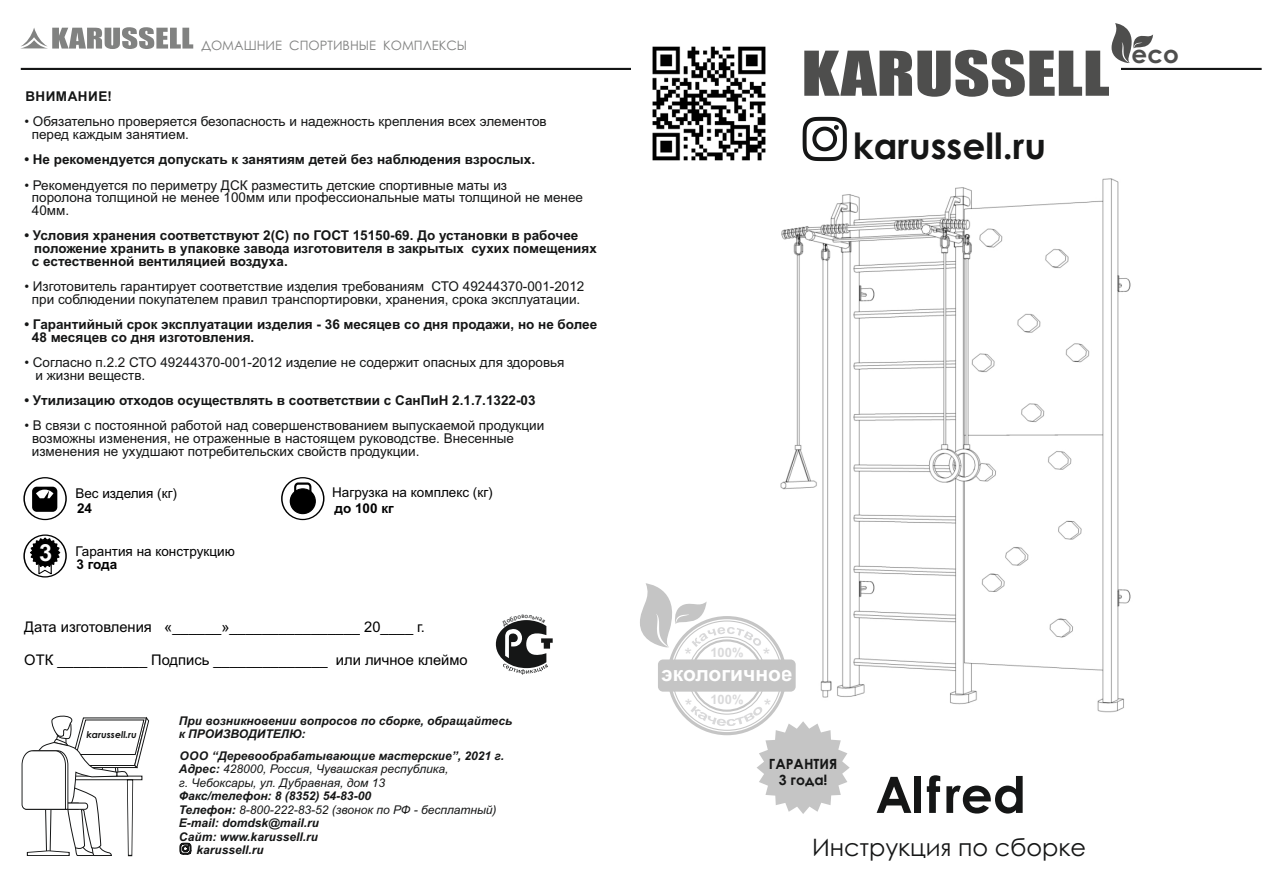
<style>
.page{position:relative;width:1262px;height:893px;background:#fff}
.page>*{position:absolute;margin:0;border:0;box-sizing:border-box;transform-origin:0 0}
.t1{font:700 50.25px "Century Gothic";color:#151616}
.t2{font:700 36px "Century Gothic";color:#151616}
.t3{font:700 24.6px "Century Gothic";color:#4e4e4d}
.t4{font:24px "Century Gothic";color:#151616}
.t5{font:700 23.55px "Arial";color:#fff}
.t6{font:700 21px "Arial";color:#fff}
.t7{font:19.35px "Arial";color:#d9d9da}
.t8{font:14.7px "Arial";color:#000}
.t9{font:700 14.1px/15.9px "Century Gothic";color:#151616;text-align:center}
.t10{font:13.5px/12.6px "Arial";color:#151616}
.t11{font:700 13.5px/12.6px "Arial";color:#151616}
.t12{font:13.5px "Arial";color:#000}
.t13{font:700 13.5px "Arial";color:#000}
.t14{font:700 13.5px "Arial";letter-spacing:.035em;color:#151616}
.t15{font:700 13.35px "Arial";color:#151616}
.t16{font:12.9px "Century Gothic";color:#818281}
.t17{font:700 12.9px "Arial";color:#d9d9da}
.t18{font:italic 700 12px/13.4px "Arial";color:#151616}
.t19{font:italic 12px/13.4px "Arial";color:#151616}
.t20{font:italic 700 9.45px "Century Gothic";color:#151616}
.s1{font-weight:700}
.s2{font-weight:400}
</style>
<div class="page">
<img style="left:762px;top:178px;width:369px;height:535px">
<svg style="left:20px;top:27px;width:173px;height:22px"></svg>
<div style="left:281px;top:477px;width:43px;height:43px;border:1px solid #000;border-radius:50%"></div>
<div style="left:290px;top:488px;width:26px;height:26px;background:#000;border:1px solid #000;border-radius:50%"></div>
<svg style="left:293px;top:482px;width:19px;height:13px"></svg>
<div style="left:23px;top:477px;width:44px;height:43px;border:1px solid #000;border-radius:50%"></div>
<svg style="left:32px;top:486px;width:25px;height:26px"></svg>
<div style="left:23px;top:534px;width:44px;height:43px;border:1px solid #000;border-radius:50%"></div>
<svg style="left:29px;top:536px;width:33px;height:39px"></svg>
<hr style="left:21px;top:68px;width:610px;height:2px;background:#151616">
<svg style="left:21px;top:715px;width:129px;height:141px"></svg>
<svg style="left:180px;top:842px;width:11px;height:12px"></svg>
<hr style="left:1121px;top:68px;width:140px;height:2px;background:#151616">
<svg style="left:804px;top:23px;width:349px;height:74px"></svg>
<img style="left:652px;top:46px;width:114px;height:115px">
<svg style="left:802px;top:116px;width:45px;height:45px"></svg>
<svg style="left:667px;top:616px;width:119px;height:119px"></svg>
<div style="left:658px;top:659px;width:137px;height:32px;background:#c5c5c5;border-radius:5px"></div>
<svg style="left:640px;top:583px;width:121px;height:64px"></svg>
<svg style="left:690px;top:705px;width:159px;height:109px"></svg>
<svg style="left:496px;top:620px;width:57px;height:54px"></svg>
<p class="t16" style="left:201px;top:40px;width:267px">ДОМАШНИЕ СПОРТИВНЫЕ КОМПЛЕКСЫ</p>
<p class="t14" style="left:25px;top:91px;width:88px">ВНИМАНИЕ!</p>
<p class="t10" style="left:32px;top:116px;width:516px;text-indent:-7px">• Обязательно проверяется безопасность и надежность крепления всех элементов перед каждым занятием.</p>
<p class="t11" style="left:24px;top:154px;width:512px">• Не рекомендуется допускать к занятиям детей без наблюдения взрослых.</p>
<p class="t10" style="left:32px;top:180px;width:553px;text-indent:-8px">• Рекомендуется по периметру ДСК разместить детские спортивные маты из<br>поролона толщиной не менее 100мм или профессиональные маты толщиной не менее<br>40мм.</p>
<p class="t11" style="left:24px;top:230px;width:555px">• Условия хранения соответствуют 2(С) по ГОСТ 15150-69. До установки в рабочее</p>
<p class="t15" style="left:34px;top:243px;width:564px">положение хранить в упаковке завода изготовителя в закрытых сухих помещениях</p>
<p class="t11" style="left:32px;top:256px;width:257px">с естественной вентиляцией воздуха.</p>
<p class="t10" style="left:24px;top:281px;width:561px;text-align:center">• Изготовитель гарантирует соответствие изделия требованиям СТО 49244370-001-2012 при соблюдении покупателем правил транспортировки, хранения, срока эксплуатации.</p>
<p class="t11" style="left:32px;top:319px;width:567px;text-indent:-8px">• Гарантийный срок эксплуатации изделия - 36 месяцев со дня продажи, но не более<br>48 месяцев со дня изготовления.</p>
<p class="t10" style="left:36px;top:357px;width:530px;text-indent:-11px">• Согласно п.2.2 СТО 49244370-001-2012 изделие не содержит опасных для здоровья и жизни веществ.</p>
<p class="t11" style="left:24px;top:395px;width:512px">• Утилизацию отходов осуществлять в соответствии с СанПиН 2.1.7.1322-03</p>
<p class="t10" style="left:32px;top:420px;width:514px;text-indent:-8px">• В связи с постоянной работой над совершенствованием выпускаемой продукции возможны изменения, не отраженные в настоящем руководстве. Внесенные изменения не ухудшают потребительских свойств продукции.</p>
<p class="t12" style="left:332px;top:487px;width:162px">Нагрузка на комплекс (кг)</p>
<p class="t13" style="left:334px;top:503px;width:61px">до 100 кг</p>
<p class="t12" style="left:75px;top:488px;width:103px">Вес изделия (кг)</p>
<p class="t13" style="left:77px;top:503px;width:17px">24</p>
<h3 class="t5" style="left:39px;top:543px;width:15px">3</h3>
<p class="t12" style="left:75px;top:545px;width:161px">Гарантия на конструкцию</p>
<p class="t13" style="left:76px;top:559px;width:42px">3 года</p>
<p class="t8" style="left:24px;top:621px;width:402px">Дата изготовления «______»________________ 20____ г.</p>
<p class="t8" style="left:24px;top:654px;width:445px">ОТК ___________ Подпись ______________ или личное клеймо</p>
<p class="t20" style="left:86px;top:730px;width:52px">karussell.ru</p>
<p class="t18" style="left:179px;top:715px;width:335px">При возникновении вопросов по сборке, обращайтесь к ПРОИЗВОДИТЕЛЮ:</p>
<p class="t19" style="left:179px;top:750px;width:327px"><span class="s1">ООО “Деревообрабатывающие мастерские”, 2021 г.<br>Адрес:</span> 428000, Россия, Чувашская республика,<br>г. Чебоксары, ул. Дубравная, дом 13</p>
<p class="t18" style="left:179px;top:790px;width:319px">Факс/телефон: 8 (8352) 54-83-00<br>Телефон: <span class="s2">8-800-222-83-52 (звонок по РФ - бесплатный)<br></span>Е-mail: domdsk@mail.ru</p>
<p class="t18" style="left:196px;top:844px;width:69px">karussell.ru</p>
<p class="t18" style="left:179px;top:830px;width:141px">Сайт: www.karussell.ru</p>
<h2 class="t2" style="left:853px;top:132px;width:194px">karussell.ru</h2>
<h3 class="t3" style="left:1131px;top:45px;width:49px">eco</h3>
<h3 class="t7" style="left:684px;top:648px;width:9px">*</h3>
<h3 class="t7" style="left:762px;top:648px;width:9px">*</h3>
<p class="t17" style="left:710px;top:648px;width:35px">100%</p>
<p class="t17" style="left:710px;top:694px;width:35px">100%</p>
<h3 class="t6" style="left:661px;top:665px;width:133px">экологичное</h3>
<h3 class="t7" style="left:684px;top:698px;width:9px">*</h3>
<h3 class="t7" style="left:763px;top:698px;width:9px">*</h3>
<p class="t9" style="left:769px;top:757px;width:70px">ГАРАНТИЯ<br>3 года!</p>
<h1 class="t1" style="left:875px;top:775px;width:152px">Alfred</h1>
<h3 class="t4" style="left:812px;top:837px;width:275px">Инструкция по сборке</h3>
</div>
